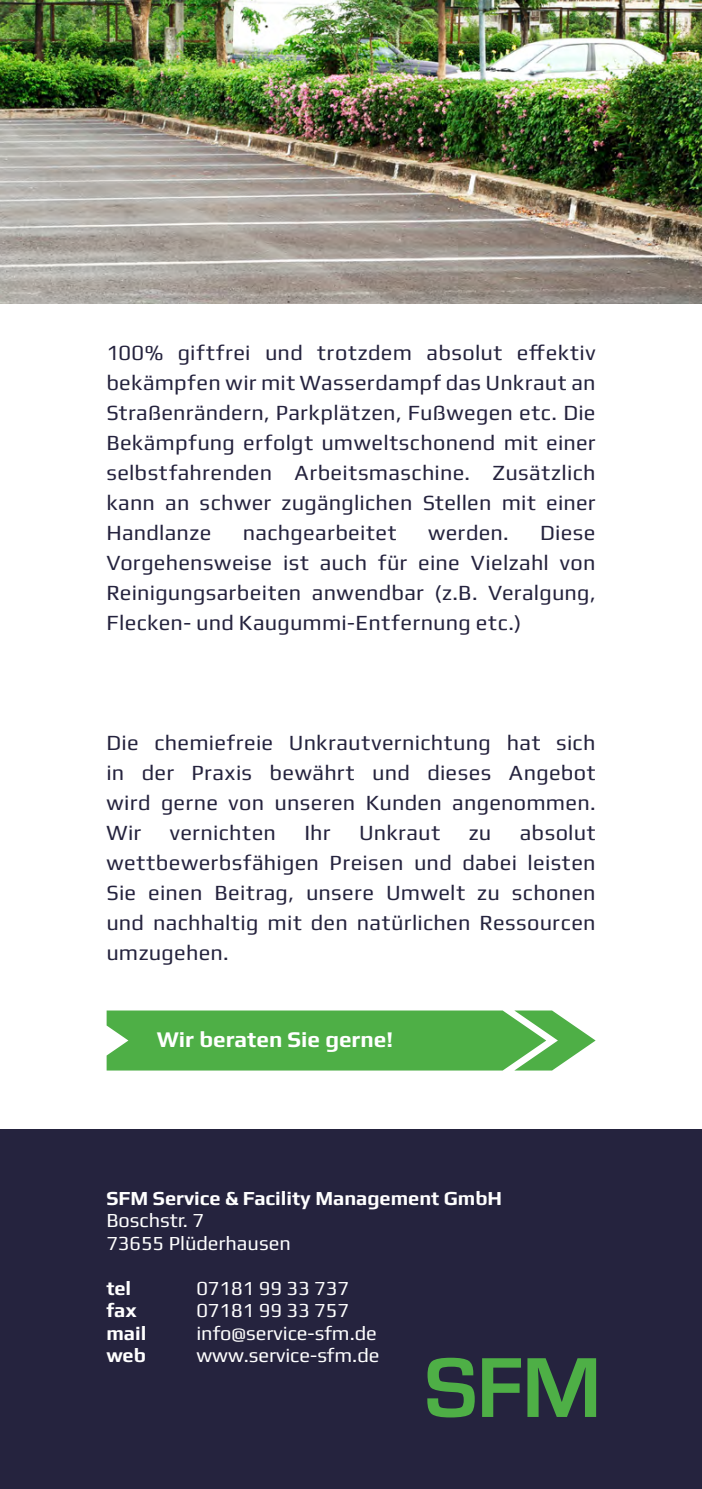
<style>
.page{position:relative;width:702px;height:1489px;background:#fff}
.page>*{position:absolute;margin:0;border:0;box-sizing:border-box;transform-origin:0 0}
.t1{font:700 22.5px "Play";color:#fff}
.t2{font:21.75px/30px "Play";letter-spacing:.01em;color:#25233e;text-align:justify}
.t3{font:20px/22.5px "Play";color:#fff}
.t4{font:700 20px "Play";color:#fff}
</style>
<div class="page">
<img style="left:0;top:0;width:702px;height:304px">
<div style="left:0;top:1129px;width:702px;height:359px;background:#25233e"></div>
<svg style="left:427px;top:1357px;width:47px;height:60px"></svg>
<svg style="left:482px;top:1358px;width:39px;height:58px"></svg>
<svg style="left:527px;top:1358px;width:69px;height:58px"></svg>
<svg style="left:107px;top:1010px;width:488px;height:60px;background:#5cb555"></svg>
<p class="t2" style="left:106px;top:337px;width:490px">100% giftfrei und trotzdem absolut effektiv bekämpfen wir mit Wasserdampf das Unkraut an Straßenrändern, Parkplätzen, Fußwegen etc. Die Bekämpfung erfolgt umweltschonend mit einer selbstfahrenden Arbeitsmaschine. Zusätzlich kann an schwer zugänglichen Stellen mit einer Handlanze</p>
<p class="t2" style="left:243px;top:517px;width:155px">nachgearbeitet</p>
<p class="t2" style="left:428px;top:517px;width:82px">werden.</p>
<p class="t2" style="left:106px;top:517px;width:490px;text-indent:434px">Diese Vorgehensweise ist auch für eine Vielzahl von Reinigungsarbeiten anwendbar (z.B. Veralgung, Flecken- und Kaugummi-Entfernung etc.)</p>
<p class="t2" style="left:106px;top:727px;width:490px">Die chemiefreie Unkrautvernichtung hat sich in der Praxis bewährt und dieses Angebot wird gerne von unseren Kunden angenommen.<br>Wir</p>
<p class="t2" style="left:106px;top:817px;width:490px;text-indent:413px">absolut wettbewerbsfähigen Preisen und dabei leisten Sie einen Beitrag, unsere Umwelt zu schonen und nachhaltig mit den natürlichen Ressourcen umzugehen.</p>
<p class="t2" style="left:170px;top:817px;width:108px">vernichten</p>
<p class="t2" style="left:304px;top:817px;width:28px">Ihr</p>
<p class="t2" style="left:359px;top:817px;width:83px">Unkraut</p>
<p class="t2" style="left:468px;top:817px;width:24px">zu</p>
<p class="t1" style="left:157px;top:1025px;width:238px">Wir beraten Sie gerne!</p>
<p class="t4" style="left:106px;top:1185px;width:397px">SFM Service &amp; Facility Management GmbH</p>
<p class="t3" style="left:106px;top:1208px;width:186px">Boschstr. 7<br>73655 Plüderhausen</p>
<p class="t4" style="left:106px;top:1275px;width:26px">tel</p>
<p class="t3" style="left:196px;top:1276px;width:154px">07181 99 33 737</p>
<p class="t4" style="left:106px;top:1298px;width:32px">fax</p>
<p class="t3" style="left:196px;top:1298px;width:154px">07181 99 33 757</p>
<p class="t4" style="left:106px;top:1320px;width:41px">mail</p>
<p class="t3" style="left:196px;top:1321px;width:182px">info@service-sfm.de</p>
<p class="t4" style="left:106px;top:1343px;width:41px">web</p>
<p class="t3" style="left:196px;top:1343px;width:184px">www.service-sfm.de</p>
</div>
